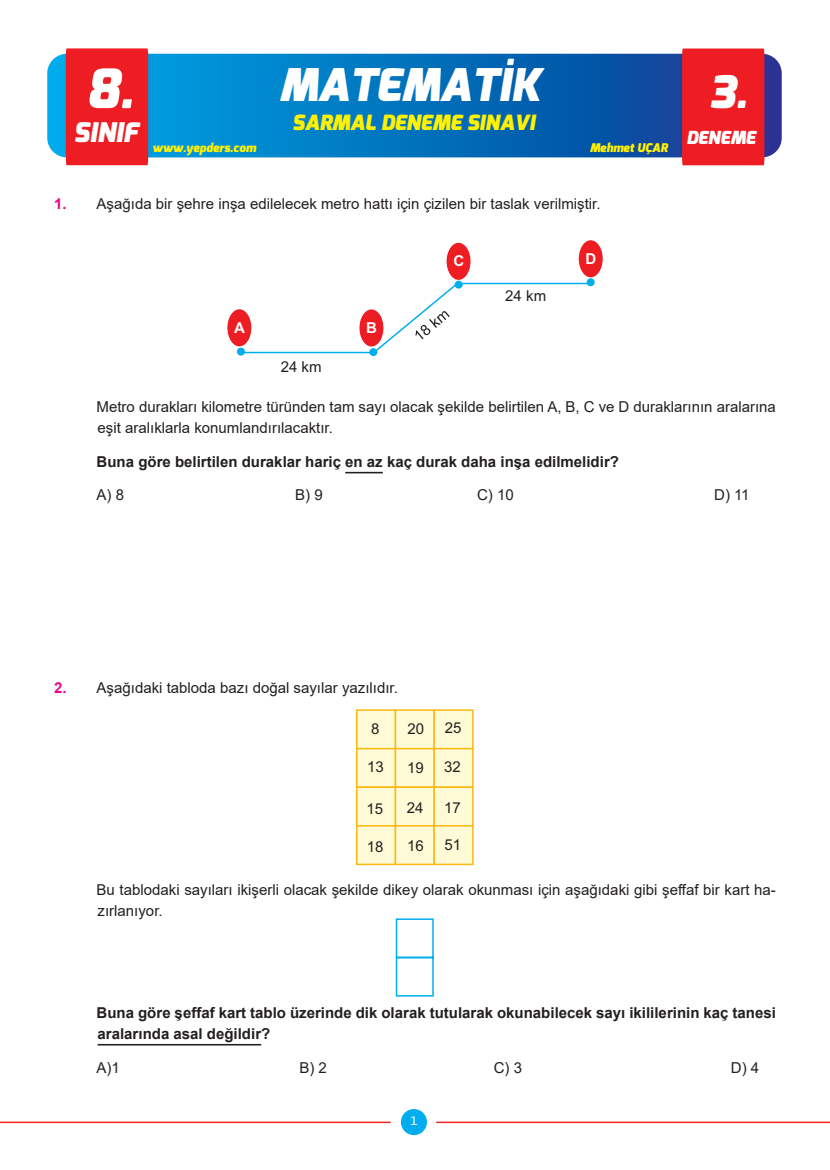
<style>
.page{position:relative;width:830px;height:1170px;background:#fff}
.page>*{position:absolute;margin:0;border:0;box-sizing:border-box;transform-origin:0 0}
.t1{font:italic 900 54px "Exo";color:#fff}
.t2{font:italic 900 45px "Exo";color:#fff}
.t3{font:italic 900 27px "Exo";color:#fff}
.t4{font:italic 900 21px "Exo";color:#fff101}
.t5{font:italic 900 18px "Exo";color:#fff}
.Soru_Kökü{font:15px/21px "Arial";color:#231f20}
.Soru_Kökü-2{font:700 15px/21px "Arial";color:#231f20}
.t6{font:15px "Arial";color:#231f20}
.t7{font:700 15px "Arial";color:#fff}
.t8{font:italic 900 12px "Exo";color:#fff101}
.t9{font:12px "Lucida Console";color:#fff}
.s1{font-weight:700;color:#ed028c}
</style>
<div class="page">
<svg style="left:47px;top:54px;width:734px;height:103px"></svg>
<div style="left:681px;top:49px;width:83px;height:116px;background:#ee1d23"></div>
<div style="left:66px;top:48px;width:82px;height:117px;background:#ee1d23"></div>
<div style="left:400px;top:1108px;width:27px;height:26px;background:#00aeef;border-radius:50%"></div>
<hr style="left:0;top:1121px;width:390px;height:1px;background:#ee2123">
<hr style="left:436px;top:1121px;width:393px;height:1px;background:#ee2123">
<hr style="left:345px;top:472px;width:37px;height:1px;background:#231f20">
<div style="left:227px;top:309px;width:24px;height:37px;background:#ee1d23;border-radius:50%"></div>
<div style="left:446px;top:243px;width:24px;height:37px;background:#ee1d23;border-radius:50%"></div>
<div style="left:578px;top:240px;width:24px;height:37px;background:#ee1d23;border-radius:50%"></div>
<svg style="left:237px;top:347px;width:8px;height:8px"></svg>
<svg style="left:586px;top:278px;width:8px;height:8px"></svg>
<svg style="left:239px;top:281px;width:352px;height:73px"></svg>
<hr style="left:98px;top:1043px;width:163px;height:2px;background:#231f20">
<div style="left:356px;top:710px;width:39px;height:38px;background:#fffbd6"></div>
<div style="left:356px;top:709px;width:40px;height:40px;border:2px solid #fcb814"></div>
<div style="left:356px;top:748px;width:39px;height:39px;background:#fffbd6"></div>
<div style="left:356px;top:747px;width:40px;height:41px;border:2px solid #fcb814"></div>
<div style="left:356px;top:787px;width:39px;height:38px;background:#fffbd6"></div>
<div style="left:356px;top:786px;width:40px;height:40px;border:2px solid #fcb814"></div>
<div style="left:356px;top:825px;width:39px;height:39px;background:#fffbd6"></div>
<div style="left:356px;top:825px;width:40px;height:40px;border:2px solid #fcb814"></div>
<div style="left:395px;top:710px;width:39px;height:38px;background:#fffbd6"></div>
<div style="left:394px;top:709px;width:40px;height:40px;border:2px solid #fcb814"></div>
<div style="left:394px;top:747px;width:40px;height:41px;background:#fffbd6;border:2px solid #fcb814"></div>
<div style="left:394px;top:786px;width:40px;height:40px;background:#fffbd6;border:2px solid #fcb814"></div>
<div style="left:395px;top:825px;width:39px;height:39px;background:#fffbd6"></div>
<div style="left:394px;top:825px;width:40px;height:40px;border:2px solid #fcb814"></div>
<div style="left:434px;top:710px;width:38px;height:38px;background:#fffbd6"></div>
<div style="left:433px;top:709px;width:40px;height:40px;border:2px solid #fcb814"></div>
<div style="left:433px;top:747px;width:40px;height:41px;background:#fffbd6;border:2px solid #fcb814"></div>
<div style="left:433px;top:786px;width:40px;height:40px;background:#fffbd6;border:2px solid #fcb814"></div>
<div style="left:434px;top:825px;width:38px;height:39px;background:#fffbd6"></div>
<div style="left:433px;top:825px;width:40px;height:40px;border:2px solid #fcb814"></div>
<svg style="left:395px;top:918px;width:39px;height:79px"></svg>
<h2 class="t2" style="left:279px;top:56px;width:263px">MATEMATİK</h2>
<h1 class="t1" style="left:86px;top:54px;width:49px">8.</h1>
<h3 class="t3" style="left:74px;top:115px;width:66px">SINIF</h3>
<p class="t5" style="left:686px;top:126px;width:71px">DENEME</p>
<h2 class="t2" style="left:709px;top:63px;width:39px">3.</h2>
<h3 class="t4" style="left:292px;top:109px;width:244px">SARMAL DENEME SINAVI</h3>
<p class="t8" style="left:152px;top:139px;width:105px">www.yepders.com</p>
<p class="t8" style="left:589px;top:139px;width:79px">Mehmet UÇAR</p>
<p class="Soru_Kökü" style="left:54px;top:193px;width:548px"><span class="s1">1.</span> Aşağıda bir şehre inşa edilelecek metro hattı için çizilen bir taslak verilmiştir.</p>
<p class="t7" style="left:453px;top:252px;width:12px">C</p>
<p class="t7" style="left:585px;top:249px;width:12px">D</p>
<p class="t7" style="left:234px;top:318px;width:12px">A</p>
<p class="t7" style="left:366px;top:319px;width:12px">B</p>
<p class="t6" style="left:280px;top:358px;width:42px">24 km</p>
<p class="t6" style="left:505px;top:287px;width:42px">24 km</p>
<p class="Soru_Kökü" style="left:97px;top:396px;width:680px">Metro durakları kilometre türünden tam sayı olacak şekilde belirtilen A, B, C ve D duraklarının aralarına eşit aralıklarla konumlandırılacaktır.</p>
<p class="Soru_Kökü-2" style="left:97px;top:451px;width:523px">Buna göre belirtilen duraklar hariç en az kaç durak daha inşa edilmelidir?</p>
<p class="Soru_Kökü" style="left:97px;top:484px;width:29px">A) 8</p>
<p class="Soru_Kökü" style="left:295px;top:484px;width:29px">B) 9</p>
<p class="Soru_Kökü" style="left:477px;top:484px;width:38px">C) 10</p>
<p class="Soru_Kökü" style="left:713px;top:484px;width:37px">D) 11</p>
<p class="Soru_Kökü" style="left:54px;top:676px;width:345px"><span class="s1">2.</span> Aşağıdaki tabloda bazı doğal sayılar yazılıdır.</p>
<p class="t6" style="left:371px;top:719px;width:10px">8</p>
<p class="t6" style="left:407px;top:719px;width:18px">20</p>
<p class="t6" style="left:444px;top:719px;width:18px">25</p>
<p class="t6" style="left:367px;top:758px;width:18px">13</p>
<p class="t6" style="left:407px;top:758px;width:18px">19</p>
<p class="t6" style="left:444px;top:758px;width:18px">32</p>
<p class="t6" style="left:366px;top:799px;width:18px">15</p>
<p class="t6" style="left:406px;top:798px;width:18px">24</p>
<p class="t6" style="left:444px;top:798px;width:18px">17</p>
<p class="t6" style="left:366px;top:837px;width:18px">18</p>
<p class="t6" style="left:407px;top:836px;width:18px">16</p>
<p class="t6" style="left:444px;top:836px;width:18px">51</p>
<p class="Soru_Kökü" style="left:97px;top:879px;width:680px">Bu tablodaki sayıları ikişerli olacak şekilde dikey olarak okunması için aşağıdaki gibi şeffaf bir kart ha&shy;zırlanıyor.</p>
<p class="Soru_Kökü-2" style="left:97px;top:1002px;width:680px">Buna göre şeffaf kart tablo üzerinde dik olarak tutularak okunabilecek sayı ikililerinin kaç tanesi aralarında asal değildir?</p>
<p class="Soru_Kökü" style="left:97px;top:1056px;width:25px">A)1</p>
<p class="Soru_Kökü" style="left:299px;top:1056px;width:29px">B) 2</p>
<p class="Soru_Kökü" style="left:493px;top:1056px;width:30px">C) 3</p>
<p class="Soru_Kökü" style="left:730px;top:1056px;width:30px">D) 4</p>
<p class="t9" style="left:410px;top:1115px;width:9px">1</p>
</div>
